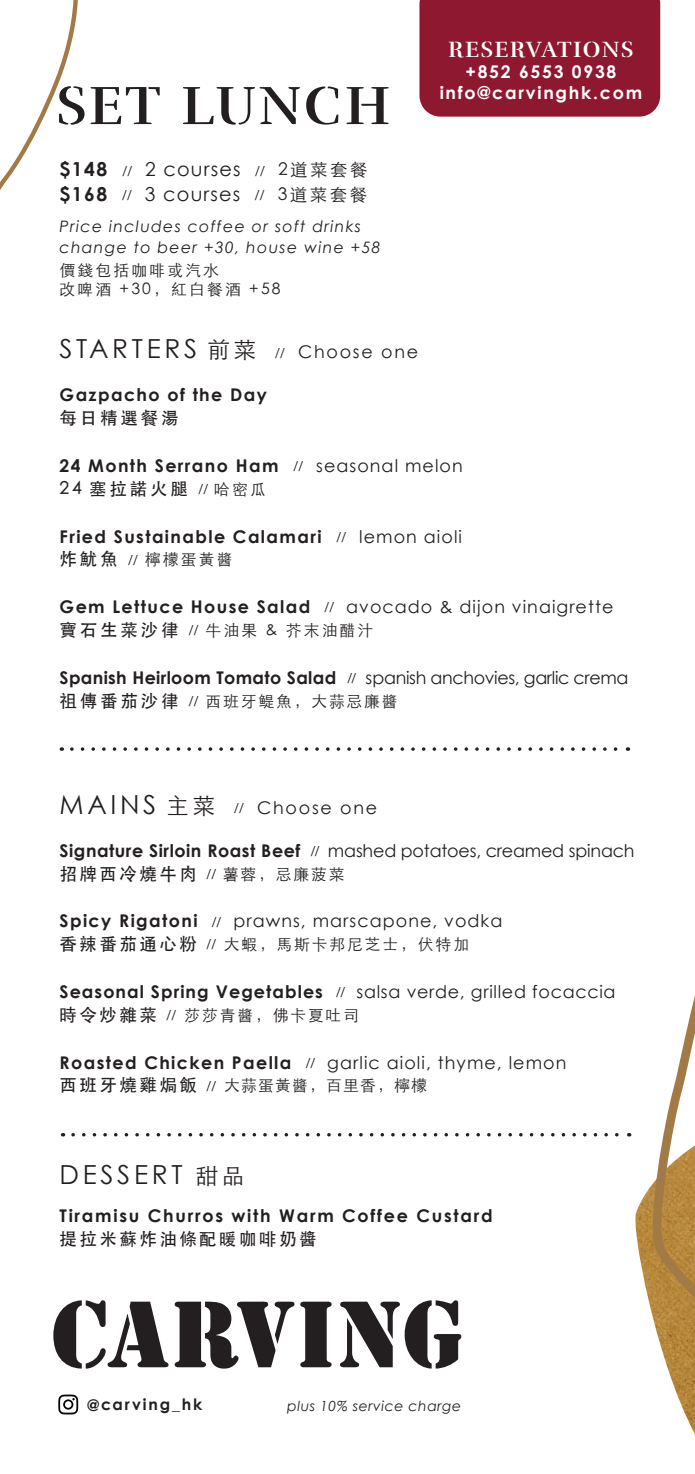
<style>
.page{position:relative;width:695px;height:1474px;background:#fff}
.page>*{position:absolute;margin:0;border:0;box-sizing:border-box;transform-origin:0 0}
.t1{font:55.3px "Rufina Stencil Bold";letter-spacing:.04em;color:#231f20}
.t2{font:26.25px "Century Gothic";letter-spacing:.14em;color:#231f20}
.t3{font:22.75px "Rufina Stencil Bold";letter-spacing:.06em;color:#fff}
.t4{font:19.25px "Century Gothic";letter-spacing:.06em;color:#231f20}
.t5{font:17.5px "Century Gothic";letter-spacing:.055em;color:#231f20}
.t6{font:700 17.5px/22.8px "Century Gothic";letter-spacing:.08em;color:#231f20}
.t7{font:17.5px/22.8px "Century Gothic";letter-spacing:-.01em;color:#231f20}
.t8{font:17.5px "Century Gothic";letter-spacing:-.02em;color:#231f20}
.t9{font:700 17.5px/22.8px "Century Gothic";letter-spacing:.1em;color:#231f20}
.t10{font:17.5px "Century Gothic";letter-spacing:.1em;color:#231f20}
.t11{font:700 17.5px/21px "Century Gothic";letter-spacing:.1em;color:#fff;text-align:center}
.t12{font:300 15.75px "ST Heiti SC";letter-spacing:.12em;color:#231f20}
.t13{font:italic 15.75px/21px "Century Gothic";letter-spacing:.08em;color:#231f20}
.t14{font:300 15.75px "ST Heiti SC";letter-spacing:.14em;color:#231f20}
.t15{font:300 15.75px "ST Heiti SC";letter-spacing:.08em;color:#231f20}
.t16{font:700 15.75px "Century Gothic";letter-spacing:.12em;color:#231f20}
.t17{font:italic 14px "Century Gothic";letter-spacing:.04em;color:#231f20}
.s1{font-weight:700}
.s2{font-style:italic;font-size:12.25px}
.s3{font-family:"ST Heiti SC";font-weight:300;font-size:17.5px}
.s4{font-size:26.25px}
.s5{font-family:"ST Heiti SC";font-weight:300;font-size:22.75px}
.s6{font-family:"ST Heiti SC";font-weight:500}
.s7{font-weight:400;font-style:italic;font-size:12.25px}
.s8{font-weight:400}
.s9{font-family:"ST Heiti SC";font-weight:300;font-size:15.75px}
.s10{font-weight:500;font-size:17.5px}
.s11{font-family:"Century Gothic";font-weight:400;font-style:italic;font-size:12.25px}
</style>
<div class="page">
<svg style="left:0;top:0;width:78px;height:190px"></svg>
<svg style="left:72px;top:747px;width:556px;height:3px"></svg>
<svg style="left:73px;top:1133px;width:556px;height:3px"></svg>
<img style="left:635px;top:1210px;width:59px;height:222px">
<svg style="left:637px;top:999px;width:57px;height:413px"></svg>
<svg style="left:53px;top:1300px;width:115px;height:68px"></svg>
<svg style="left:175px;top:1301px;width:119px;height:67px"></svg>
<svg style="left:300px;top:1301px;width:31px;height:66px"></svg>
<svg style="left:340px;top:1300px;width:121px;height:68px"></svg>
<svg style="left:58px;top:1394px;width:20px;height:20px"></svg>
<div style="left:419px;top:0;width:241px;height:117px;background:#8f1831"></div>
<p class="t1" style="left:56px;top:72px;width:336px">SET LUNCH</p>
<p class="t4" style="left:60px;top:158px;width:309px"><span class="s1">$148</span> <span class="s2">//</span> 2 courses <span class="s2">//</span> <span class="s3">2道菜套餐</span></p>
<p class="t4" style="left:60px;top:182px;width:309px"><span class="s1">$168</span> <span class="s2">//</span> 3 courses <span class="s2">//</span> <span class="s3">3道菜套餐</span></p>
<p class="t13" style="left:60px;top:216px;width:322px">Price includes coffee or soft drinks change to beer +30, house wine +58</p>
<p class="t14" style="left:60px;top:257px;width:161px">價錢包括咖啡或汽水</p>
<p class="t14" style="left:60px;top:276px;width:222px">改啤酒 +30，紅白餐酒 +58</p>
<p class="t3" style="left:448px;top:35px;width:187px">RESERVATIONS</p>
<p class="t11" style="left:439px;top:60px;width:204px">+852 6553 0938 info@carvinghk.com</p>
<p class="t10" style="left:60px;top:341px;width:360px"><span class="s4">STARTERS</span> <span class="s5">前菜</span> <span class="s2">//</span> Choose one</p>
<p class="t6" style="left:60px;top:383px;width:209px">Gazpacho of the Day<span class="s6">每日精選餐湯</span></p>
<p class="t6" style="left:60px;top:454px;width:404px">24 Month Serrano Ham <span class="s7">//</span> <span class="s8">seasonal melon<br></span><span class="s6">24 塞拉諾火腿</span> <span class="s7">//</span> <span class="s9">哈密瓜</span></p>
<p class="t6" style="left:60px;top:524px;width:404px">Fried Sustainable Calamari <span class="s7">//</span> <span class="s8">lemon aioli</span></p>
<p class="t12" style="left:60px;top:546px;width:174px"><span class="s10">炸魷魚</span> <span class="s11">//</span> 檸檬蛋黃醬</p>
<p class="t5" style="left:60px;top:596px;width:555px"><span class="s1">Gem Lettuce House Salad</span> <span class="s2">//</span> avocado &amp; dijon vinaigrette</p>
<p class="t14" style="left:60px;top:616px;width:315px"><span class="s10">寶石生菜沙律</span> <span class="s11">//</span> 牛油果 &amp; 芥末油醋汁</p>
<p class="t8" style="left:60px;top:667px;width:570px"><span class="s1">Spanish Heirloom Tomato Salad</span> <span class="s2">//</span> spanish anchovies, garlic crema</p>
<p class="t12" style="left:60px;top:687px;width:339px"><span class="s10">祖傳番茄沙律</span> <span class="s11">//</span> 西班牙鳀魚，大蒜忌廉醬</p>
<p class="t10" style="left:60px;top:797px;width:319px"><span class="s4">MAINS</span> <span class="s5">主菜</span> <span class="s2">//</span> Choose one</p>
<p class="t7" style="left:60px;top:838px;width:576px"><span class="s1">Signature Sirloin Roast Beef</span> <span class="s2">//</span> mashed potatoes, creamed spinach<span class="s6">招牌西冷燒牛肉</span> <span class="s2">//</span> <span class="s9">薯蓉，忌廉菠菜</span></p>
<p class="t5" style="left:60px;top:910px;width:444px"><span class="s1">Spicy Rigatoni</span> <span class="s2">//</span> prawns, marscapone, vodka</p>
<p class="t12" style="left:60px;top:930px;width:411px"><span class="s10">香辣番茄通心粉</span> <span class="s11">//</span> 大蝦，馬斯卡邦尼芝士，伏特加</p>
<p class="t5" style="left:60px;top:981px;width:557px"><span class="s1">Seasonal Spring Vegetables</span> <span class="s2">//</span> salsa verde, grilled focaccia</p>
<p class="t12" style="left:60px;top:1001px;width:301px"><span class="s10">時令炒雜菜</span> <span class="s11">//</span> 莎莎青醬，佛卡夏吐司</p>
<p class="t5" style="left:60px;top:1051px;width:508px"><span class="s1">Roasted Chicken Paella</span> <span class="s2">//</span> garlic aioli, thyme, lemon</p>
<p class="t15" style="left:60px;top:1072px;width:369px"><span class="s10">西班牙燒雞焗飯</span> <span class="s11">//</span> 大蒜蛋黃醬，百里香，檸檬</p>
<p class="t2" style="left:60px;top:1158px;width:186px">DESSERT <span class="s5">甜品</span></p>
<p class="t9" style="left:60px;top:1203px;width:434px">Tiramisu Churros with Warm Coffee Custard<span class="s6">提拉米蘇炸油條配暖咖啡奶醬</span></p>
<p class="t16" style="left:87px;top:1394px;width:116px">@carving_hk</p>
<p class="t17" style="left:287px;top:1396px;width:175px">plus 10% service charge</p>
</div>
